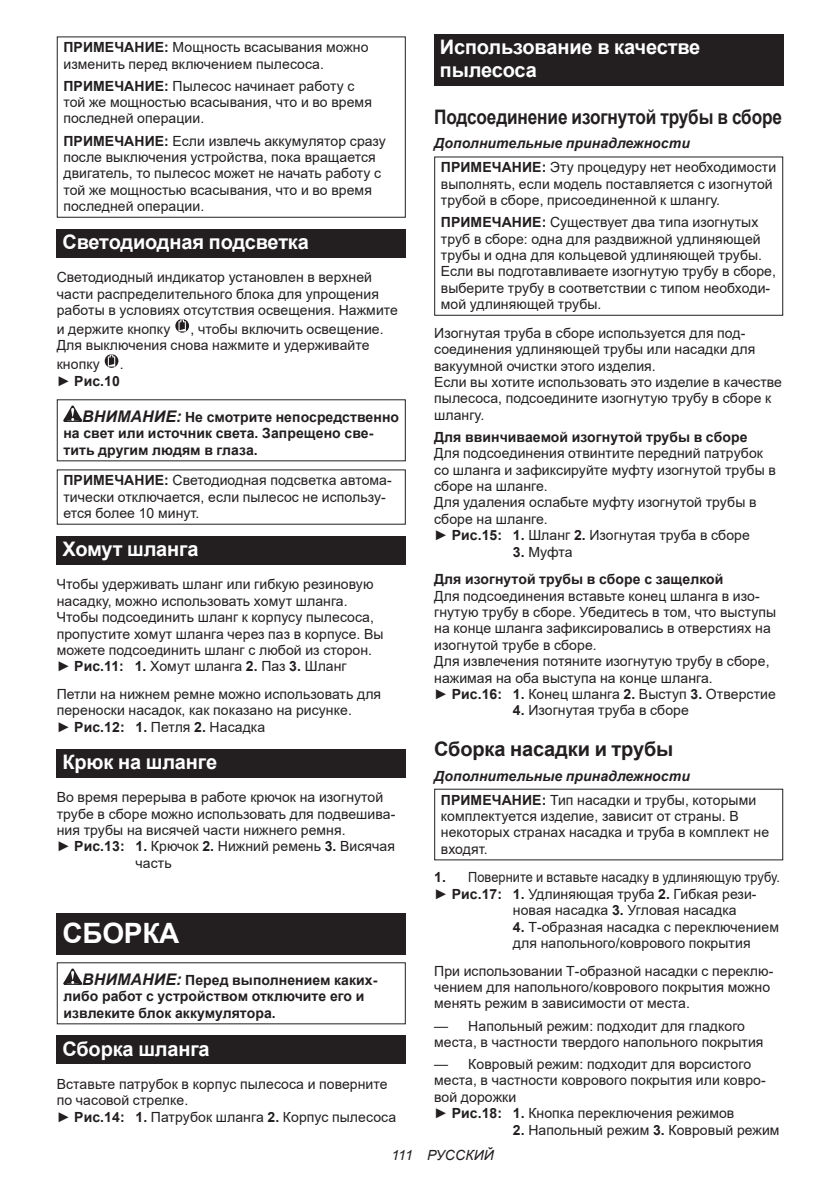
<style>
.page{position:relative;width:840px;height:1191px;background:#fff}
.page>*{position:absolute;margin:0;border:0;box-sizing:border-box;transform-origin:0 0}
.t1{font:700 28px "Arial";letter-spacing:-.01em;color:#fff}
.t2{font:700 20px/23.4px "Arial";letter-spacing:-.01em;color:#fff}
.t3{font:700 20px "Arial";letter-spacing:-.01em;color:#231f20;scale:.86 1}
.t4{font:700 20px "Arial";letter-spacing:-.01em;color:#231f20}
.t5{font:14px/16.4px "Arial";letter-spacing:.005em;color:#231f20}
.t6{font:700 14px/16.4px "Arial";letter-spacing:.005em;color:#231f20}
.t7{font:italic 700 14px/23.8px "Arial";letter-spacing:.005em;color:#231f20}
.t8{font:14px "Arial";letter-spacing:.005em;color:#231f20;scale:.91 1}
.t9{font:italic 14px "Arial";letter-spacing:.005em;color:#231f20}
.s1{font-weight:700}
.s2{font-weight:400}
.s3{font-style:italic;font-size:16px}
.s4{font-style:normal}
.s5{font-weight:400;font-style:normal}
</style>
<div class="page">
<div style="left:57px;top:36px;width:348px;height:182px;border:1px solid #231f20"></div>
<div style="left:57px;top:229px;width:348px;height:29px;background:#231f20"></div>
<svg style="left:174px;top:318px;width:16px;height:15px"></svg>
<div style="left:174px;top:318px;width:16px;height:16px;border:1px solid #fff;border-radius:50%"></div>
<svg style="left:178px;top:319px;width:8px;height:12px"></svg>
<svg style="left:104px;top:353px;width:15px;height:15px"></svg>
<div style="left:103px;top:353px;width:17px;height:16px;border:1px solid #fff;border-radius:50%"></div>
<svg style="left:108px;top:354px;width:7px;height:12px"></svg>
<svg style="left:63px;top:405px;width:19px;height:17px"></svg>
<div style="left:57px;top:536px;width:348px;height:28px;background:#231f20"></div>
<div style="left:57px;top:749px;width:348px;height:28px;background:#231f20"></div>
<div style="left:57px;top:913px;width:348px;height:41px;background:#231f20"></div>
<svg style="left:63px;top:968px;width:19px;height:17px"></svg>
<div style="left:57px;top:1035px;width:348px;height:29px;background:#231f20"></div>
<div style="left:434px;top:34px;width:348px;height:52px;background:#231f20"></div>
<div style="left:434px;top:156px;width:348px;height:160px;border:1px solid #231f20"></div>
<p class="t5" style="left:63px;top:39px;width:306px"><span class="s1">ПРИМЕЧАНИЕ:</span> Мощность всасывания можно изменить перед включением пылесоса.</p>
<p class="t5" style="left:63px;top:77px;width:310px"><span class="s1">ПРИМЕЧАНИЕ:</span> Пылесос начинает работу с той же мощностью всасывания, что и во время последней операции.</p>
<p class="t5" style="left:63px;top:132px;width:324px"><span class="s1">ПРИМЕЧАНИЕ:</span> Если извлечь аккумулятор сразу после выключения устройства, пока вращается двигатель, то пылесос может не начать работу с той же мощностью всасывания, что и во время последней операции.</p>
<h2 class="t2" style="left:62px;top:231px;width:248px">Светодиодная подсветка</h2>
<p class="t5" style="left:57px;top:269px;width:342px">Светодиодный индикатор установлен в верхней части распределительного блока для упрощения работы в условиях отсутствия освещения. Нажмите</p>
<p class="t5" style="left:57px;top:321px;width:115px">и держите кнопку</p>
<p class="t5" style="left:57px;top:321px;width:328px;text-indent:134px">, чтобы включить освещение.<br>Для выключения снова нажмите и удерживайте</p>
<p class="t5" style="left:57px;top:356px;width:44px">кнопку</p>
<p class="t6" style="left:57px;top:356px;width:68px;text-align:right"><span class="s2">.<br>►</span> Рис.10</p>
<p class="t6" style="left:63px;top:409px;width:337px;text-indent:19px"><span class="s3">ВНИМАНИЕ:</span> Не смотрите непосредственно на свет или источник света. Запрещено све&shy;тить другим людям в глаза.</p>
<p class="t5" style="left:63px;top:472px;width:330px"><span class="s1">ПРИМЕЧАНИЕ:</span> Светодиодная подсветка автома&shy;тически отключается, если пылесос не использу&shy;ется более 10 минут.</p>
<h2 class="t2" style="left:62px;top:537px;width:137px">Хомут шланга</h2>
<p class="t5" style="left:57px;top:576px;width:328px">Чтобы удерживать шланг или гибкую резиновую насадку, можно использовать хомут шланга.<br>Чтобы подсоединить шланг к корпусу пылесоса, пропустите хомут шланга через паз в корпусе. Вы можете подсоединить шланг с любой из сторон. ► <span class="s1">Рис.11: 1.</span> Хомут шланга <span class="s1">2.</span> Паз <span class="s1">3.</span> Шланг</p>
<p class="t5" style="left:57px;top:686px;width:326px">Петли на нижнем ремне можно использовать для переноски насадок, как показано на рисунке.<br>► <span class="s1">Рис.12: 1.</span> Петля <span class="s1">2.</span> Насадка</p>
<h2 class="t2" style="left:62px;top:750px;width:156px">Крюк на шланге</h2>
<p class="t5" style="left:57px;top:789px;width:328px">Во время перерыва в работе крючок на изогнутой</p>
<p class="t5" style="left:57px;top:805px;width:340px">трубе в сборе можно использовать для подвешива-</p>
<p class="t5" style="left:57px;top:822px;width:290px">ния трубы на висячей части нижнего ремня.</p>
<p class="t5" style="left:57px;top:838px;width:339px">► <span class="s1">Рис.13: 1.</span> Крючок <span class="s1">2.</span> Нижний ремень <span class="s1">3.</span> Висячая</p>
<p class="t5" style="left:135px;top:854px;width:38px">часть</p>
<h1 class="t1" style="left:62px;top:913px;width:118px">СБОРКА</h1>
<p class="t6" style="left:63px;top:972px;width:315px;text-indent:19px"><span class="s3">ВНИМАНИЕ:</span> Перед выполнением каких&shy;либо работ с устройством отключите его и извлеките блок аккумулятора.</p>
<h2 class="t2" style="left:62px;top:1037px;width:149px">Сборка шланга</h2>
<p class="t5" style="left:57px;top:1075px;width:340px">Вставьте патрубок в корпус пылесоса и поверните по часовой стрелке.<br>► <span class="s1">Рис.14: 1.</span> Патрубок шланга <span class="s1">2.</span> Корпус пылесоса</p>
<h2 class="t2" style="left:439px;top:36px;width:262px">Использование в качестве пылесоса</h2>
<h2 class="t3" style="left:434px;top:102px;width:406px">Подсоединение изогнутой трубы в сборе</h2>
<p class="t7" style="left:440px;top:132px;width:336px;text-indent:-7px">Дополнительные принадлежности<br><span class="s4">ПРИМЕЧАНИЕ:</span> <span class="s5">Эту процедуру нет необходимости</span></p>
<p class="t5" style="left:440px;top:175px;width:333px">выполнять, если модель поставляется с изогнутой трубой в сборе, присоединенной к шлангу.</p>
<p class="t5" style="left:440px;top:214px;width:336px"><span class="s1">ПРИМЕЧАНИЕ:</span> Существует два типа изогнутых труб в сборе: одна для раздвижной удлиняющей трубы и одна для кольцевой удлиняющей трубы.<br>Если вы подготавливаете изогнутую трубу в сборе, выберите трубу в соответствии с типом необходи&shy;мой удлиняющей трубы.</p>
<p class="t5" style="left:434px;top:324px;width:349px">Изогнутая труба в сборе используется для под&shy;соединения удлиняющей трубы или насадки для вакуумной очистки этого изделия.<br>Если вы хотите использовать это изделие в качестве пылесоса, подсоедините изогнутую трубу в сборе к шлангу.</p>
<p class="t6" style="left:434px;top:429px;width:314px">Для ввинчиваемой изогнутой трубы в сборе</p>
<p class="t5" style="left:434px;top:445px;width:343px">Для подсоединения отвинтите передний патрубок со шланга и зафиксируйте муфту изогнутой трубы в сборе на шланге.<br>Для удаления ослабьте муфту изогнутой трубы в сборе на шланге.<br>► <span class="s1">Рис.15: 1.</span> Шланг <span class="s1">2.</span> Изогнутая труба в сборе</p>
<p class="t6" style="left:434px;top:538px;width:290px;line-height:27.8px;text-indent:79px">3. <span class="s2">Муфта<br></span>Для изогнутой трубы в сборе с защелкой</p>
<p class="t5" style="left:434px;top:587px;width:343px">Для подсоединения вставьте конец шланга в изо&shy;гнутую трубу в сборе. Убедитесь в том, что выступы на конце шланга зафиксировались в отверстиях на изогнутой трубе в сборе.<br>Для извлечения потяните изогнутую трубу в сборе, нажимая на оба выступа на конце шланга.<br>► <span class="s1">Рис.16: 1.</span> Конец шланга <span class="s1">2.</span> Выступ <span class="s1">3.</span> Отверстие</p>
<p class="t5" style="left:512px;top:702px;width:177px"><span class="s1">4.</span> Изогнутая труба в сборе</p>
<h2 class="t4" style="left:434px;top:734px;width:240px">Сборка насадки и трубы</h2>
<p class="t7" style="left:440px;top:764px;width:317px;text-indent:-7px">Дополнительные принадлежности<br><span class="s4">ПРИМЕЧАНИЕ:</span> <span class="s5">Тип насадки и трубы, которыми</span></p>
<p class="t5" style="left:440px;top:807px;width:329px">комплектуется изделие, зависит от страны. В некоторых странах насадка и труба в комплект не входят.</p>
<p class="t8" style="left:434px;top:868px;width:381px"><span class="s1">1.</span> Поверните и вставьте насадку в удлиняющую трубу.</p>
<p class="t5" style="left:434px;top:885px;width:324px">► <span class="s1">Рис.17: 1.</span> Удлиняющая труба <span class="s1">2.</span> Гибкая рези-</p>
<p class="t5" style="left:512px;top:902px;width:225px">новая насадка <span class="s1">3.</span> Угловая насадка</p>
<p class="t5" style="left:512px;top:918px;width:267px"><span class="s1">4.</span> Т-образная насадка с переключением для напольного/коврового покрытия</p>
<p class="t5" style="left:434px;top:962px;width:340px">При использовании Т-образной насадки с переклю&shy;чением для напольного/коврового покрытия можно менять режим в зависимости от места.</p>
<p class="t5" style="left:434px;top:1017px;width:330px">— Напольный режим: подходит для гладкого места, в частности твердого напольного покрытия</p>
<p class="t5" style="left:434px;top:1055px;width:333px">— Ковровый режим: подходит для ворсистого места, в частности коврового покрытия или ковро&shy;вой дорожки<br>► <span class="s1">Рис.18: 1.</span> Кнопка переключения режимов</p>
<p class="t5" style="left:512px;top:1121px;width:268px"><span class="s1">2.</span> Напольный режим <span class="s1">3.</span> Ковровый режим</p>
<p class="t9" style="left:391px;top:1146px;width:104px">111 РУССКИЙ</p>
</div>
